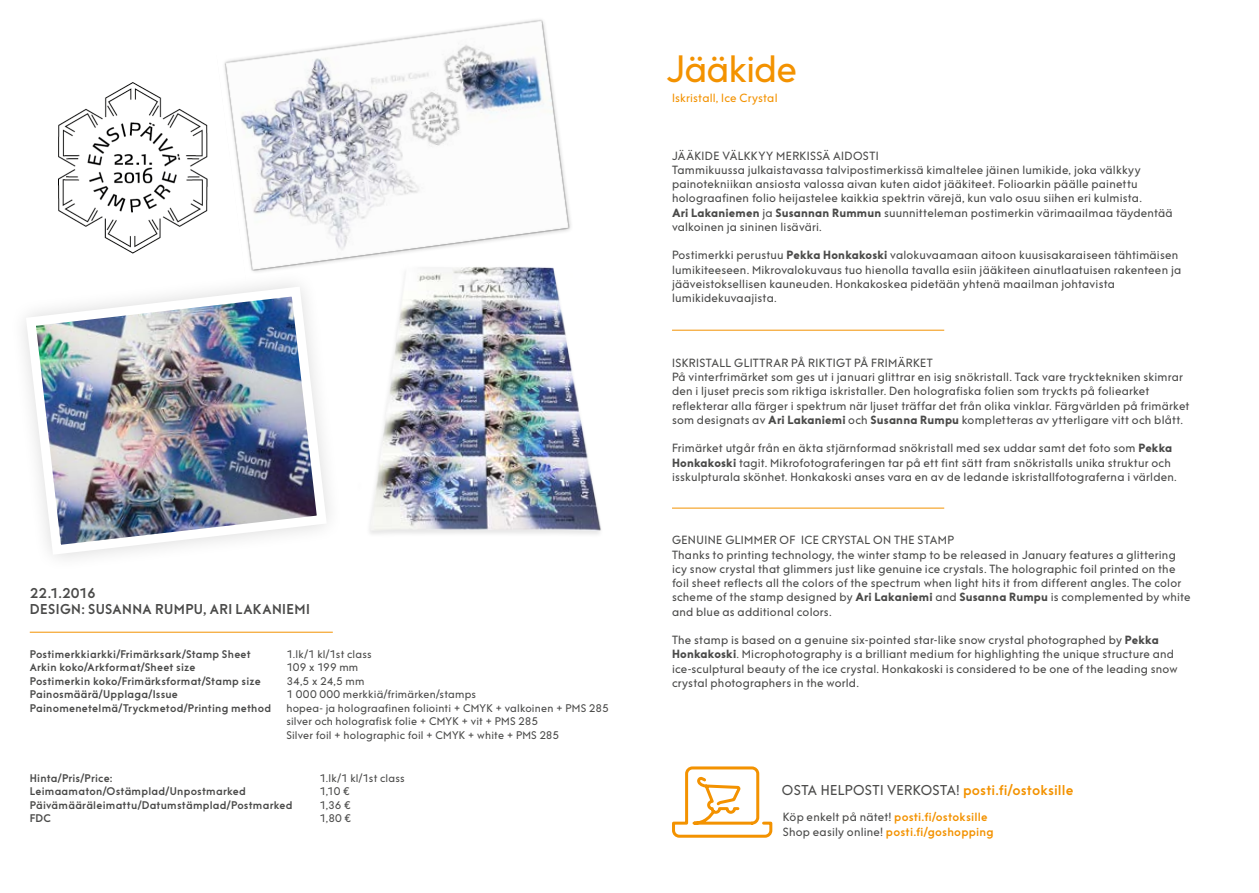
<style>
.page{position:relative;width:1259px;height:893px;background:#fff}
.page>*{position:absolute;margin:0;border:0;box-sizing:border-box;transform-origin:0 0}
.t1{font:36px "Posti Sans";letter-spacing:-.025em;color:#f39200}
.t2{font:500 13.5px/16.5px "Posti Sans";letter-spacing:.03em;color:#4a4a49}
.t3{font:13.5px "Posti Sans";letter-spacing:.02em;color:#4a4a49}
.t4{font:11.25px/14.2px "Posti Sans";letter-spacing:.015em;color:#4a4a49}
.t5{font:500 11.25px/14.2px "Posti Sans";letter-spacing:.02em;color:#f39200}
.t6{font:11.25px "Posti Sans";letter-spacing:.015em;color:#f39200}
.t7{font:500 10.5px "Posti Sans";letter-spacing:.02em;color:#4a4a49}
.t8{font:10.5px/13.5px "Posti Sans";letter-spacing:.02em;color:#4a4a49}
.s1{font-weight:700}
.s2{font-weight:500;color:#f39200}
.s3{font-weight:400;color:#4a4a49}
</style>
<div class="page">
<hr style="left:30px;top:632px;width:303px;height:1px;background:#f39200">
<hr style="left:672px;top:330px;width:272px;height:1px;background:#f39200">
<hr style="left:672px;top:508px;width:272px;height:1px;background:#f39200">
<svg style="left:672px;top:766px;width:101px;height:72px"></svg>
<img style="left:58px;top:82px;width:149px;height:172px">
<img style="left:23px;top:283px;width:307px;height:275px">
<img style="left:369px;top:273px;width:355px;height:261px">
<img style="left:224px;top:19px;width:355px;height:262px">
<p class="t2" style="left:30px;top:584px;width:282px">22.1.2016<br>DESIGN: SUSANNA RUMPU, ARI LAKANIEMI</p>
<p class="t7" style="left:30px;top:647px;width:223px">Postimerkkiarkki/Frimärksark/Stamp Sheet</p>
<p class="t8" style="left:286px;top:647px;width:87px">1.lk/1 kl/1st class</p>
<p class="t7" style="left:30px;top:661px;width:167px">Arkin koko/Arkformat/Sheet size</p>
<p class="t8" style="left:286px;top:661px;width:74px">109 x 199 mm</p>
<p class="t7" style="left:30px;top:674px;width:232px">Postimerkin koko/Frimärksformat/Stamp size</p>
<p class="t8" style="left:286px;top:674px;width:80px">34,5 x 24,5 mm</p>
<p class="t7" style="left:30px;top:688px;width:150px">Painosmäärä/Upplaga/Issue</p>
<p class="t8" style="left:286px;top:688px;width:191px">1 000 000 merkkiä/frimärken/stamps</p>
<p class="t7" style="left:30px;top:701px;width:243px">Painomenetelmä/Tryckmetod/Printing method</p>
<p class="t8" style="left:286px;top:701px;width:324px">hopea- ja holograafinen foliointi + CMYK + valkoinen + PMS 285 silver och holografisk folie + CMYK + vit + PMS 285<br>Silver foil + holographic foil + CMYK + white + PMS 285</p>
<p class="t7" style="left:30px;top:771px;width:84px">Hinta/Pris/Price:</p>
<p class="t8" style="left:319px;top:771px;width:87px">1.lk/1 kl/1st class</p>
<p class="t7" style="left:30px;top:785px;width:218px">Leimaamaton/Ostämplad/Unpostmarked</p>
<p class="t8" style="left:319px;top:785px;width:32px">1,10 €</p>
<p class="t7" style="left:30px;top:798px;width:264px">Päivämääräleimattu/Datumstämplad/Postmarked</p>
<p class="t8" style="left:319px;top:798px;width:33px">1,36 €</p>
<p class="t7" style="left:30px;top:812px;width:23px">FDC</p>
<p class="t8" style="left:319px;top:812px;width:33px">1,80 €</p>
<h1 class="t1" style="left:666px;top:47px;width:132px">Jääkide</h1>
<p class="t6" style="left:672px;top:91px;width:107px">Iskristall, Ice Crystal</p>
<p class="t4" style="left:672px;top:148px;width:502px">JÄÄKIDE VÄLKKYY MERKISSÄ AIDOSTI<br>Tammikuussa julkaistavassa talvipostimerkissä kimaltelee jäinen lumikide, joka välkkyy painotekniikan ansiosta valossa aivan kuten aidot jääkiteet. Folioarkin päälle painettu holograafinen folio heijastelee kaikkia spektrin värejä, kun valo osuu siihen eri kulmista.<br><span class="s1">Ari Lakaniemen</span> ja <span class="s1">Susannan Rummun</span> suunnitteleman postimerkin värimaailmaa täydentää valkoinen ja sininen lisäväri.</p>
<p class="t4" style="left:672px;top:248px;width:511px">Postimerkki perustuu <span class="s1">Pekka Honkakoski</span> valokuvaamaan aitoon kuusisakaraiseen tähtimäisen lumikiteeseen. Mikrovalokuvaus tuo hienolla tavalla esiin jääkiteen ainutlaatuisen rakenteen ja jääveistoksellisen kauneuden. Honkakoskea pidetään yhtenä maailman johtavista lumikidekuvaajista.</p>
<p class="t4" style="left:672px;top:355px;width:519px">ISKRISTALL GLITTRAR PÅ RIKTIGT PÅ FRIMÄRKET<br>På vinterfrimärket som ges ut i januari glittrar en isig snökristall. Tack vare trycktekniken skimrar den i ljuset precis som riktiga iskristaller. Den holografiska folien som tryckts på foliearket reflekterar alla färger i spektrum när ljuset träffar det från olika vinklar. Färgvärlden på frimärket som designats av <span class="s1">Ari Lakaniemi</span> och <span class="s1">Susanna Rumpu</span> kompletteras av ytterligare vitt och blått.</p>
<p class="t4" style="left:672px;top:441px;width:506px">Frimärket utgår från en äkta stjärnformad snökristall med sex uddar samt det foto som <span class="s1">Pekka<br>Honkakoski</span> tagit. Mikrofotograferingen tar på ett fint sätt fram snökristalls unika struktur och isskulpturala skönhet. Honkakoski anses vara en av de ledande iskristallfotograferna i världen.</p>
<p class="t4" style="left:672px;top:533px;width:520px">GENUINE GLIMMER OF ICE CRYSTAL ON THE STAMP<br>Thanks to printing technology, the winter stamp to be released in January features a glittering icy snow crystal that glimmers just like genuine ice crystals. The holographic foil printed on the foil sheet reflects all the colors of the spectrum when light hits it from different angles. The color scheme of the stamp designed by <span class="s1">Ari Lakaniemi</span> and <span class="s1">Susanna Rumpu</span> is complemented by white and blue as additional colors.</p>
<p class="t4" style="left:672px;top:633px;width:507px">The stamp is based on a genuine six-pointed star-like snow crystal photographed by <span class="s1">Pekka Honkakoski</span>. Microphotography is a brilliant medium for highlighting the unique structure and ice-sculptural beauty of the ice crystal. Honkakoski is considered to be one of the leading snow crystal photographers in the world.</p>
<p class="t3" style="left:782px;top:782px;width:293px">OSTA HELPOSTI VERKOSTA! <span class="s2">posti.fi/ostoksille</span></p>
<p class="t5" style="left:783px;top:810px;width:212px"><span class="s3">Köp enkelt på nätet!</span> posti.fi/ostoksille<br><span class="s3">Shop easily online!</span> posti.fi/goshopping</p>
</div>
